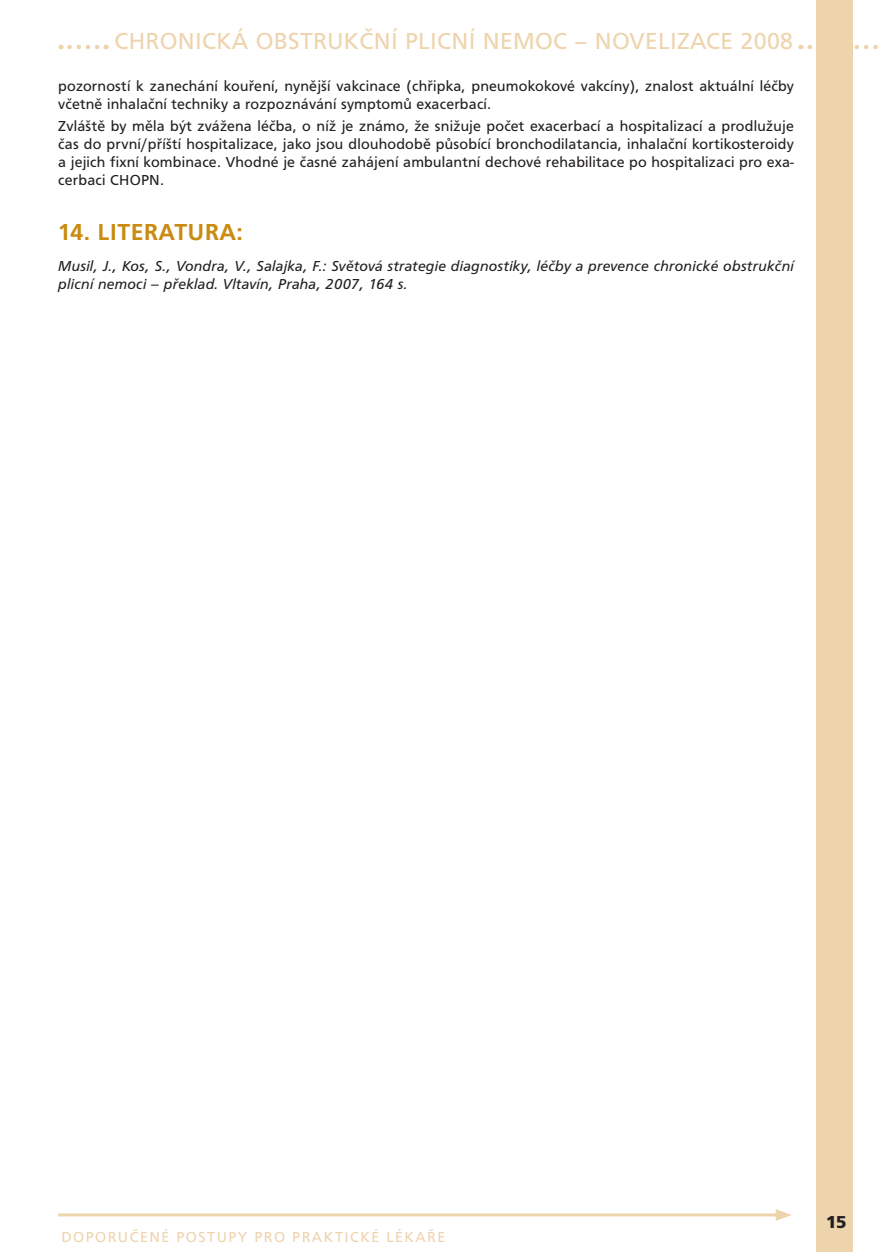
<style>
.page{position:relative;width:882px;height:1252px;background:#fff}
.page>*{position:absolute;margin:0;border:0;box-sizing:border-box;transform-origin:0 0}
.t1{font:24px "Frutus TEE";letter-spacing:.015em;color:#eed4ad}
.t2{font:500 24px "Frutus TEE";letter-spacing:.015em;color:#c98b11}
.t3{font:700 18px "Frutus TEE";color:#231f20}
.t4{font:15px/18px "Frutus TEE";letter-spacing:.015em;color:#231f20}
.t5{font:italic 15px/18px "Frutus TEE";letter-spacing:.015em;color:#231f20}
.t6{font:15px "Frutus TEE";letter-spacing:.1em;color:#eed4ad}
</style>
<div class="page">
<hr style="left:58px;top:1213px;width:723px;height:3px;background:#eed4ad">
<svg style="left:776px;top:1209px;width:16px;height:12px"></svg>
<svg style="left:810px;top:45px;width:68px;height:4px"></svg>
<div style="left:817px;top:0;width:36px;height:1252px;background:#eed4ad"></div>
<svg style="left:70px;top:45px;width:37px;height:4px"></svg>
<h1 class="t1" style="left:115px;top:28px;width:680px">chronická obstrukční plicní nemoc – novelIzace 2008</h1>
<p class="t4" style="left:58px;top:77px;width:737px">pozorností k zanechání kouření, nynější vakcinace (chřipka, pneumokokové vakcíny), znalost aktuální léčby včetně inhalační techniky a rozpoznávání symptomů exacerbací.</p>
<p class="t4" style="left:58px;top:117px;width:737px;text-align:justify">Zvláště by měla být zvážena léčba, o níž je známo, že snižuje počet exacerbací a hospitalizací a prodlužuje čas do první/příští hospitalizace, jako jsou dlouhodobě působící bronchodilatancia, inhalační kortikosteroidy a jejich fixní kombinace. Vhodné je časné zahájení ambulantní dechové rehabilitace po hospitalizaci pro exa&shy;cerbaci CHOPN</p>
<p class="t4" style="left:160px;top:171px;width:6px">.</p>
<h1 class="t2" style="left:58px;top:219px;width:186px">14. LITERATURA:</h1>
<p class="t5" style="left:58px;top:257px;width:737px">Musil, J., Kos, S., Vondra, V., Salajka, F.: Světová strategie diagnostiky, léčby a prevence chronické obstrukční plicní nemoci – překlad. Vltavín, Praha, 2007, 164 s.</p>
<p class="t6" style="left:61px;top:1228px;width:385px">doporučené postupy pro praktické lékaře</p>
<p class="t3" style="left:826px;top:1212px;width:22px">15</p>
</div>
